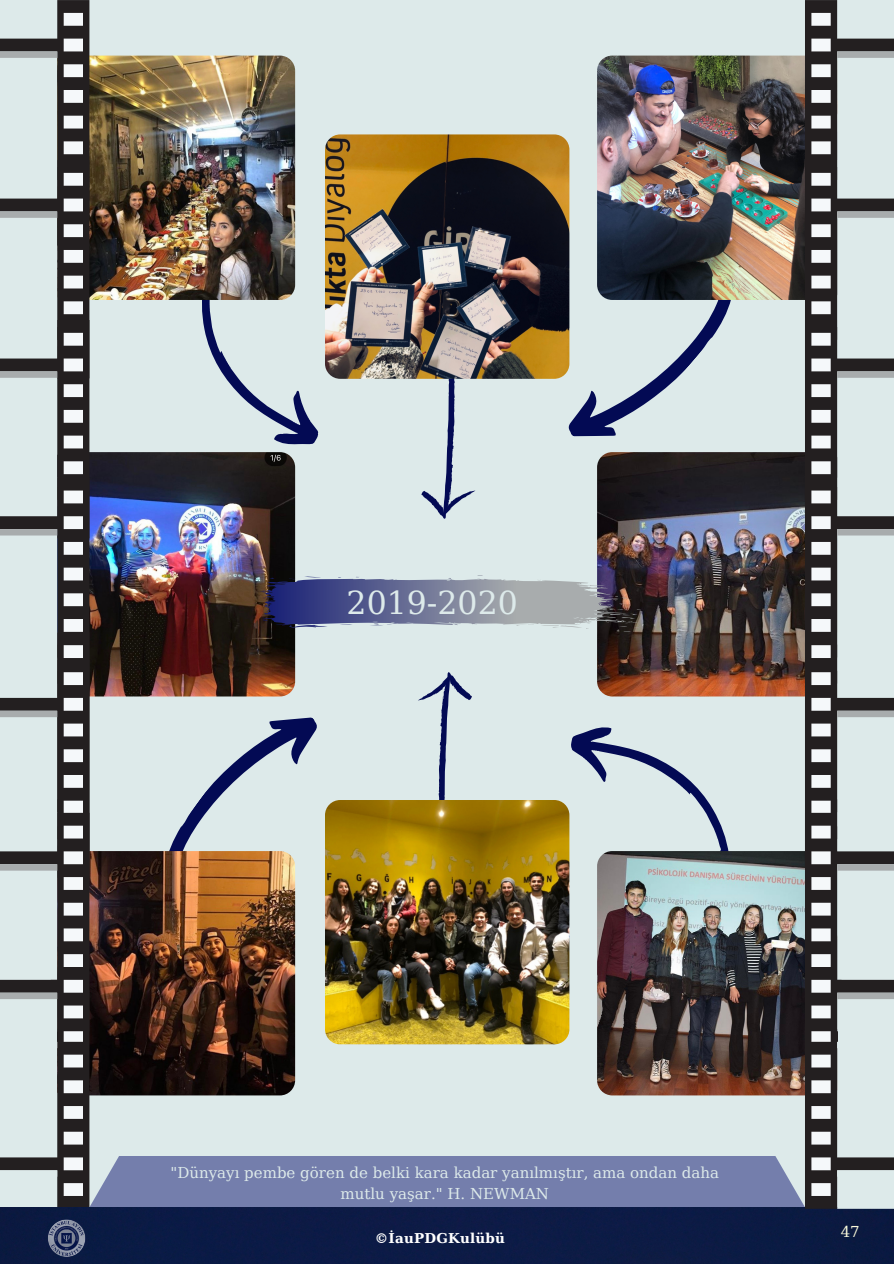
<style>
.page{position:relative;width:894px;height:1264px;background:#fff}
.page>*{position:absolute;margin:0;border:0;box-sizing:border-box;transform-origin:0 0}
.t1{font:31.5px "DejaVu Serif";color:#ddeaea}
.t2{font:15px/20.2px "DejaVu Serif";color:#ddeaea;text-align:center}
.t3{font:15px "DejaVu Serif";color:#fafadb}
.t4{font:700 13.5px "DejaVu Serif";letter-spacing:.015em;color:#fff}
</style>
<div class="page">
<div style="left:0;top:1208px;width:893px;height:55px;background:#0c1a44"></div>
<img style="left:48px;top:1219px;width:37px;height:37px;border-radius:50%">
<img style="left:0;top:0;width:893px;height:1208px">
<div style="left:0;top:1016px;width:56px;height:56px;background:#ddeaea"></div>
<div style="left:837px;top:1016px;width:56px;height:56px;background:#ddeaea"></div>
<p class="t1" style="left:346px;top:584px;width:173px">2019-2020</p>
<p class="t2" style="left:170px;top:1162px;width:550px">"Dünyayı pembe gören de belki kara kadar yanılmıştır, ama ondan daha mutlu yaşar." H. NEWMAN</p>
<p class="t4" style="left:375px;top:1230px;width:132px">©İauPDGKulübü</p>
<p class="t3" style="left:840px;top:1222px;width:21px">47</p>
</div>
